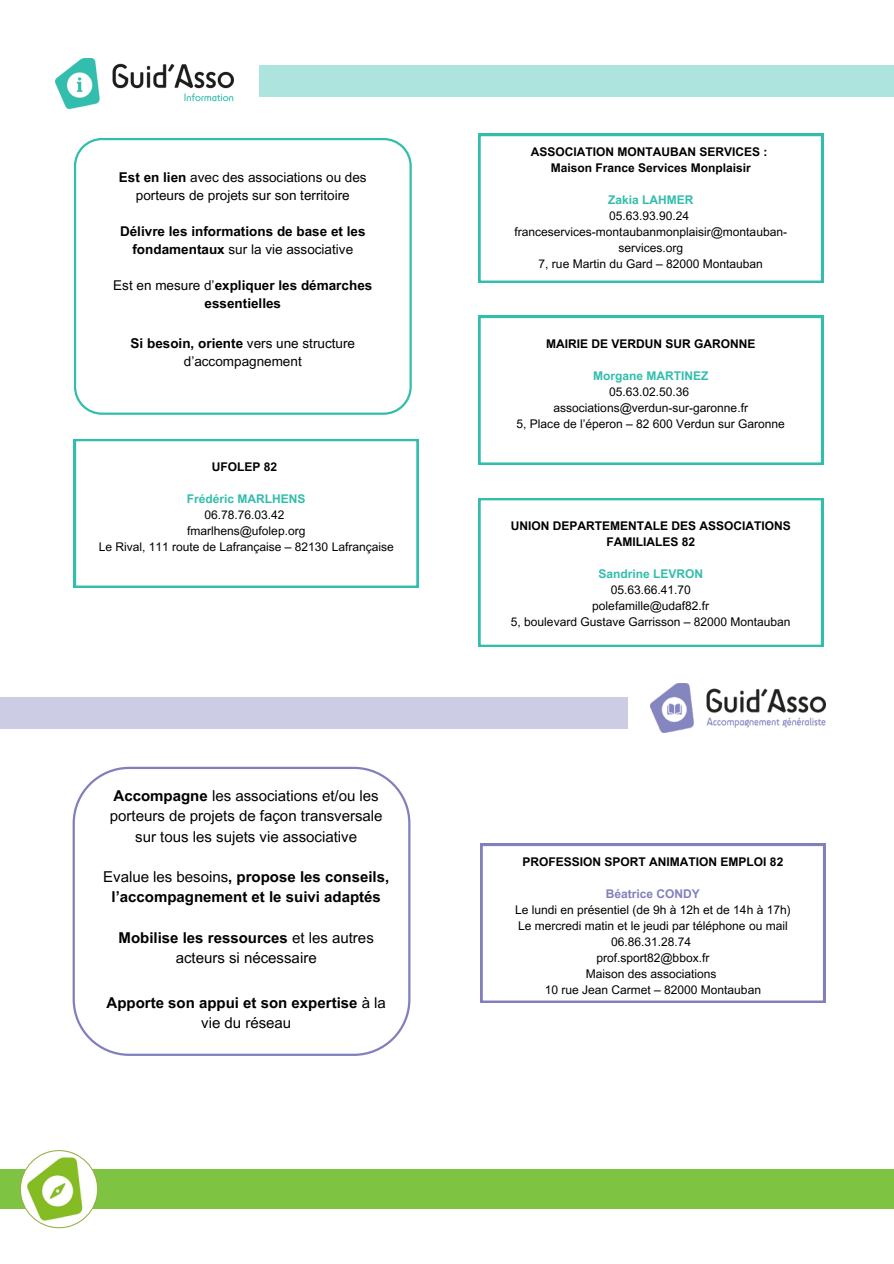
<style>
.page{position:relative;width:894px;height:1264px;background:#fff}
.page>*{position:absolute;margin:0;border:0;box-sizing:border-box;transform-origin:0 0}
.t1{font:15px/20.2px "Arial MT Pro";color:#000;text-align:center}
.t2{font:700 15px/20.2px "Arial MT Pro";color:#000;text-align:center}
.t3{font:13.5px/18px "Arial MT Pro";color:#000;text-align:center}
.t4{font:700 13.5px/18px "Arial MT Pro";color:#000;text-align:center}
.t5{font:12px/16px "Arial MT Pro";color:#000;text-align:center}
.t6{font:700 12px/16px "Arial MT Pro";color:#000;text-align:center}
.t7{font:700 12px "Arial MT Pro";color:#32bdac}
.t8{font:700 12px "Arial MT Pro";color:#8180bd}
.s1{font-weight:700}
.s2{font-weight:400}
</style>
<div class="page">
<div style="left:0;top:1169px;width:893px;height:39px;background:#7fc342"></div>
<svg style="left:20px;top:1150px;width:78px;height:78px"></svg>
<svg style="left:21px;top:1151px;width:76px;height:76px"></svg>
<img style="left:23px;top:1152px;width:72px;height:73px;border-radius:50%">
<img style="left:56px;top:58px;width:178px;height:51px">
<svg style="left:478px;top:134px;width:344px;height:148px"></svg>
<svg style="left:478px;top:316px;width:344px;height:148px"></svg>
<svg style="left:478px;top:498px;width:344px;height:148px"></svg>
<svg style="left:74px;top:439px;width:344px;height:148px"></svg>
<svg style="left:74px;top:138px;width:337px;height:277px"></svg>
<img style="left:650px;top:683px;width:175px;height:49px">
<svg style="left:73px;top:766px;width:337px;height:289px"></svg>
<svg style="left:480px;top:843px;width:344px;height:159px"></svg>
<div style="left:259px;top:66px;width:634px;height:31px;background:#ade4dd"></div>
<div style="left:0;top:697px;width:628px;height:31px;background:#cccce4"></div>
<p class="t3" style="left:119px;top:170px;width:249px"><span class="s1">Est en lien</span> avec des associations ou des porteurs de projets sur son territoire</p>
<p class="t4" style="left:120px;top:224px;width:247px">Délivre les informations de base et les fondamentaux <span class="s2">sur la vie associative</span></p>
<p class="t4" style="left:113px;top:278px;width:260px"><span class="s2">Est en mesure d’</span>expliquer les démarches essentielles</p>
<p class="t3" style="left:130px;top:336px;width:226px"><span class="s1">Si besoin, oriente</span> vers une structure d’accompagnement</p>
<p class="t6" style="left:212px;top:460px;width:67px">UFOLEP 82</p>
<p class="t7" style="left:187px;top:494px;width:120px">Frédéric MARLHENS</p>
<p class="t5" style="left:204px;top:508px;width:82px">06.78.76.03.42</p>
<p class="t5" style="left:187px;top:524px;width:120px">fmarlhens@ufolep.org</p>
<h2 class="t5" style="left:99px;top:540px;width:296px">Le Rival, 111 route de Lafrançaise – 82130 Lafrançaise</h2>
<p class="t1" style="left:110px;top:787px;width:274px"><span class="s1">Accompagne</span> les associations et/ou les porteurs de projets de façon transversale sur tous les sujets vie associative</p>
<h1 class="t2" style="left:103px;top:868px;width:287px"><span class="s2">Evalue les besoins</span>, propose les conseils, l’accompagnement et le suivi adaptés</h1>
<h1 class="t1" style="left:118px;top:929px;width:257px"><span class="s1">Mobilise les ressources</span> et les autres acteurs si nécessaire</h1>
<h1 class="t2" style="left:106px;top:994px;width:281px">Apporte son appui et son expertise <span class="s2">à la vie du réseau</span></h1>
<p class="t6" style="left:530px;top:145px;width:238px">ASSOCIATION MONTAUBAN SERVICES :<br>Maison France Services Monplaisir</p>
<p class="t7" style="left:608px;top:195px;width:87px">Zakia LAHMER</p>
<p class="t5" style="left:609px;top:209px;width:82px">05.63.93.90.24</p>
<p class="t5" style="left:514px;top:225px;width:274px">franceservices-montaubanmonplaisir@montauban&shy;services.org</p>
<h3 class="t5" style="left:538px;top:257px;width:226px">7, rue Martin du Gard – 82000 Montauban</h3>
<h1 class="t6" style="left:546px;top:337px;width:211px">MAIRIE DE VERDUN SUR GARONNE</h1>
<h1 class="t7" style="left:593px;top:371px;width:117px">Morgane MARTINEZ</h1>
<h1 class="t5" style="left:609px;top:385px;width:82px">05.63.02.50.36</h1>
<h1 class="t5" style="left:553px;top:401px;width:196px">associations@verdun-sur-garonne.fr</h1>
<h2 class="t5" style="left:516px;top:417px;width:270px">5, Place de l’éperon – 82 600 Verdun sur Garonne</h2>
<p class="t6" style="left:510px;top:519px;width:282px">UNION DEPARTEMENTALE DES ASSOCIATIONS<br>FAMILIALES 82</p>
<p class="t7" style="left:598px;top:569px;width:106px">Sandrine LEVRON</p>
<p class="t5" style="left:610px;top:583px;width:82px">05.63.66.41.70</p>
<p class="t5" style="left:592px;top:599px;width:118px">polefamille@udaf82.fr</p>
<h2 class="t5" style="left:511px;top:615px;width:281px">5, boulevard Gustave Garrisson – 82000 Montauban</h2>
<h1 class="t6" style="left:522px;top:854px;width:262px">PROFESSION SPORT ANIMATION EMPLOI 82</h1>
<h2 class="t8" style="left:605px;top:888px;width:96px">Béatrice CONDY</h2>
<p class="t5" style="left:515px;top:902px;width:277px">Le lundi en présentiel (de 9h à 12h et de 14h à 17h)</p>
<p class="t5" style="left:518px;top:918px;width:271px">Le mercredi matin et le jeudi par téléphone ou mail</p>
<p class="t5" style="left:611px;top:934px;width:82px">06.86.31.28.74</p>
<p class="t5" style="left:596px;top:950px;width:114px">prof.sport82@bbox.fr</p>
<p class="t5" style="left:585px;top:966px;width:132px">Maison des associations</p>
<p class="t5" style="left:544px;top:982px;width:218px">10 rue Jean Carmet – 82000 Montauban</p>
</div>
